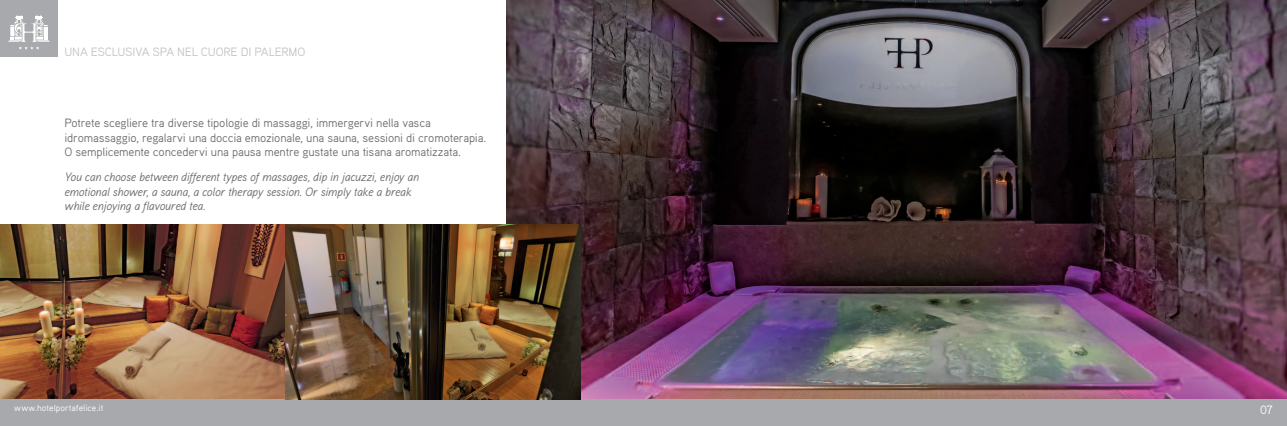
<style>
.page{position:relative;width:1287px;height:426px;background:#fff}
.page>*{position:absolute;margin:0;border:0;box-sizing:border-box;transform-origin:0 0}
.t1{font:12px/14.4px "Aaux Pro";letter-spacing:-.015em;color:#6c6d70}
.t2{font:12px/14.4px "Aaux Pro Regular Italic OSF";letter-spacing:-.02em;color:#6c6d70}
.t3{font:12px "Aaux Pro";letter-spacing:-.015em;color:#c1c2c4}
.t4{font:12px "Aaux Pro";color:#fff}
.t5{font:9px "Aaux Pro";letter-spacing:-.005em;color:#fff}
</style>
<div class="page">
<div style="left:0;top:0;width:58px;height:57px;background:#a8a9ad"></div>
<img style="left:507px;top:0;width:780px;height:398px">
<img style="left:0;top:224px;width:580px;height:174px">
<svg style="left:8px;top:15px;width:42px;height:34px"></svg>
<div style="left:0;top:398px;width:1287px;height:27px;background:#a8a9ad"></div>
<p class="t3" style="left:64px;top:45px;width:242px">UNA ESCLUSIVA SPA NEL CUORE DI PALERMO</p>
<p class="t1" style="left:64px;top:115px;width:423px">Potrete scegliere tra diverse tipologie di massaggi, immergervi nella vasca idromassaggio, regalarvi una doccia emozionale, una sauna, sessioni di cromoterapia.</p>
<p class="t1" style="left:64px;top:144px;width:398px">O semplicemente concedervi una pausa mentre gustate una tisana aromatizzata.</p>
<p class="t2" style="left:64px;top:169px;width:356px">You can choose between different types of massages, dip in jacuzzi, enjoy an emotional shower, a sauna, a color therapy session. Or simply take a break while enjoying a flavoured tea.</p>
<p class="t5" style="left:14px;top:401px;width:91px">www.hotelportafelice.it</p>
<p class="t4" style="left:1260px;top:401px;width:14px">07</p>
</div>
